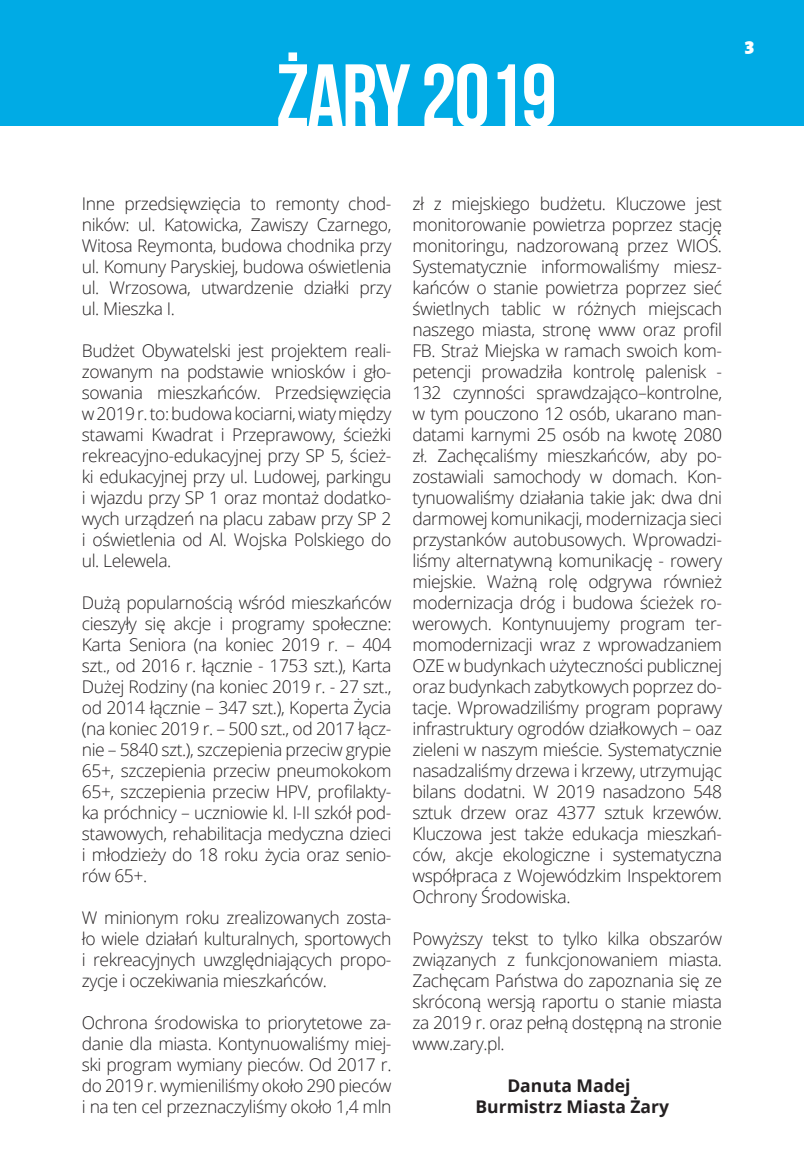
<style>
.page{position:relative;width:804px;height:1166px;background:#fff}
.page>*{position:absolute;margin:0;border:0;box-sizing:border-box;transform-origin:0 0}
.t1{font:89.25px "Bebas Neue";letter-spacing:-.02em;color:#fff}
.t2{font:900 21px "Alegreya Sans";color:#fff}
.t3{font:300 17.5px/21px "Open Sans";letter-spacing:-.025em;color:#231f20;text-align:justify}
.t4{font:700 17.5px/21px "Open Sans";color:#231f20;text-align:center}
</style>
<div class="page">
<div style="left:0;top:0;width:804px;height:126px;background:#00abe5"></div>
<h1 class="t1" style="left:276px;top:47px;width:282px">żary 2019</h1>
<p class="t2" style="left:745px;top:28px;width:11px">3</p>
<p class="t3" style="left:82px;top:193px;width:311px">Inne przedsięwzięcia to remonty chod&shy;ników: ul. Katowicka, Zawiszy Czarnego, Witosa Reymonta, budowa chodnika przy ul. Komuny Paryskiej, budowa oświetlenia ul. Wrzosowa, utwardzenie działki przy ul. Mieszka I.</p>
<p class="t3" style="left:82px;top:340px;width:311px">Budżet Obywatelski jest projektem reali&shy;zowanym na podstawie wniosków i gło&shy;sowania mieszkańców. Przedsięwzięcia w 2019 r. to: budowa kociarni, wiaty między stawami Kwadrat i Przeprawowy, ścieżki rekreacyjno-edukacyjnej przy SP 5, ścież&shy;ki edukacyjnej przy ul. Ludowej, parkingu i wjazdu przy SP 1 oraz montaż dodatko&shy;wych urządzeń na placu zabaw przy SP 2 i oświetlenia od Al. Wojska Polskiego do ul. Lelewela.</p>
<p class="t3" style="left:82px;top:592px;width:311px">Dużą popularnością wśród mieszkańców cieszyły się akcje i programy społeczne:<br>Karta Seniora (na koniec 2019 r. – 404 szt., od 2016 r. łącznie - 1753 szt.), Karta Dużej Rodziny (na koniec 2019 r. - 27 szt., od 2014 łącznie – 347 szt.), Koperta Życia (na koniec 2019 r. – 500 szt., od 2017 łącz&shy;nie – 5840 szt.), szczepienia przeciw grypie 65+, szczepienia przeciw pneumokokom 65+, szczepienia przeciw HPV, profilakty&shy;ka próchnicy – uczniowie kl. I-II szkół pod&shy;stawowych, rehabilitacja medyczna dzieci i młodzieży do 18 roku życia oraz senio&shy;rów 65+.</p>
<p class="t3" style="left:82px;top:907px;width:311px">W minionym roku zrealizowanych zosta&shy;ło wiele działań kulturalnych, sportowych i rekreacyjnych uwzględniających propo&shy;zycje i oczekiwania mieszkańców.</p>
<p class="t3" style="left:82px;top:1012px;width:311px">Ochrona środowiska to priorytetowe za&shy;danie dla miasta. Kontynuowaliśmy miej&shy;ski program wymiany pieców. Od 2017 r. do 2019 r. wymieniliśmy około 290 pieców i na ten cel przeznaczyliśmy około 1,4 mln</p>
<p class="t3" style="left:412px;top:193px;width:311px">zł z miejskiego budżetu. Kluczowe jest monitorowanie powietrza poprzez stację monitoringu, nadzorowaną przez WIOŚ.<br>Systematycznie informowaliśmy miesz&shy;kańców o stanie powietrza poprzez sieć świetlnych tablic w różnych miejscach naszego miasta, stronę www oraz profil FB. Straż Miejska w ramach swoich kom&shy;petencji prowadziła kontrolę palenisk - 132 czynności sprawdzająco–kontrolne, w tym pouczono 12 osób, ukarano man&shy;datami karnymi 25 osób na kwotę 2080 zł. Zachęcaliśmy mieszkańców, aby po&shy;zostawiali samochody w domach. Kon&shy;tynuowaliśmy działania takie jak: dwa dni darmowej komunikacji, modernizacja sieci przystanków autobusowych. Wprowadzi&shy;liśmy alternatywną komunikację - rowery miejskie. Ważną rolę odgrywa również modernizacja dróg i budowa ścieżek ro&shy;werowych. Kontynuujemy program ter&shy;momodernizacji wraz z wprowadzaniem OZE w budynkach użyteczności publicznej oraz budynkach zabytkowych poprzez do&shy;tacje. Wprowadziliśmy program poprawy infrastruktury ogrodów działkowych – oaz zieleni w naszym mieście. Systematycznie nasadzaliśmy drzewa i krzewy, utrzymując bilans dodatni. W 2019 nasadzono 548 sztuk drzew oraz 4377 sztuk krzewów.<br>Kluczowa jest także edukacja mieszkań&shy;ców, akcje ekologiczne i systematyczna współpraca z Wojewódzkim Inspektorem Ochrony Środowiska.</p>
<p class="t3" style="left:412px;top:928px;width:311px">Powyższy tekst to tylko kilka obszarów związanych z funkcjonowaniem miasta.<br>Zachęcam Państwa do zapoznania się ze skróconą wersją raportu o stanie miasta za 2019 r. oraz pełną dostępną na stronie www.zary.pl.</p>
<p class="t4" style="left:475px;top:1075px;width:195px">Danuta Madej<br>Burmistrz Miasta Żary</p>
</div>
